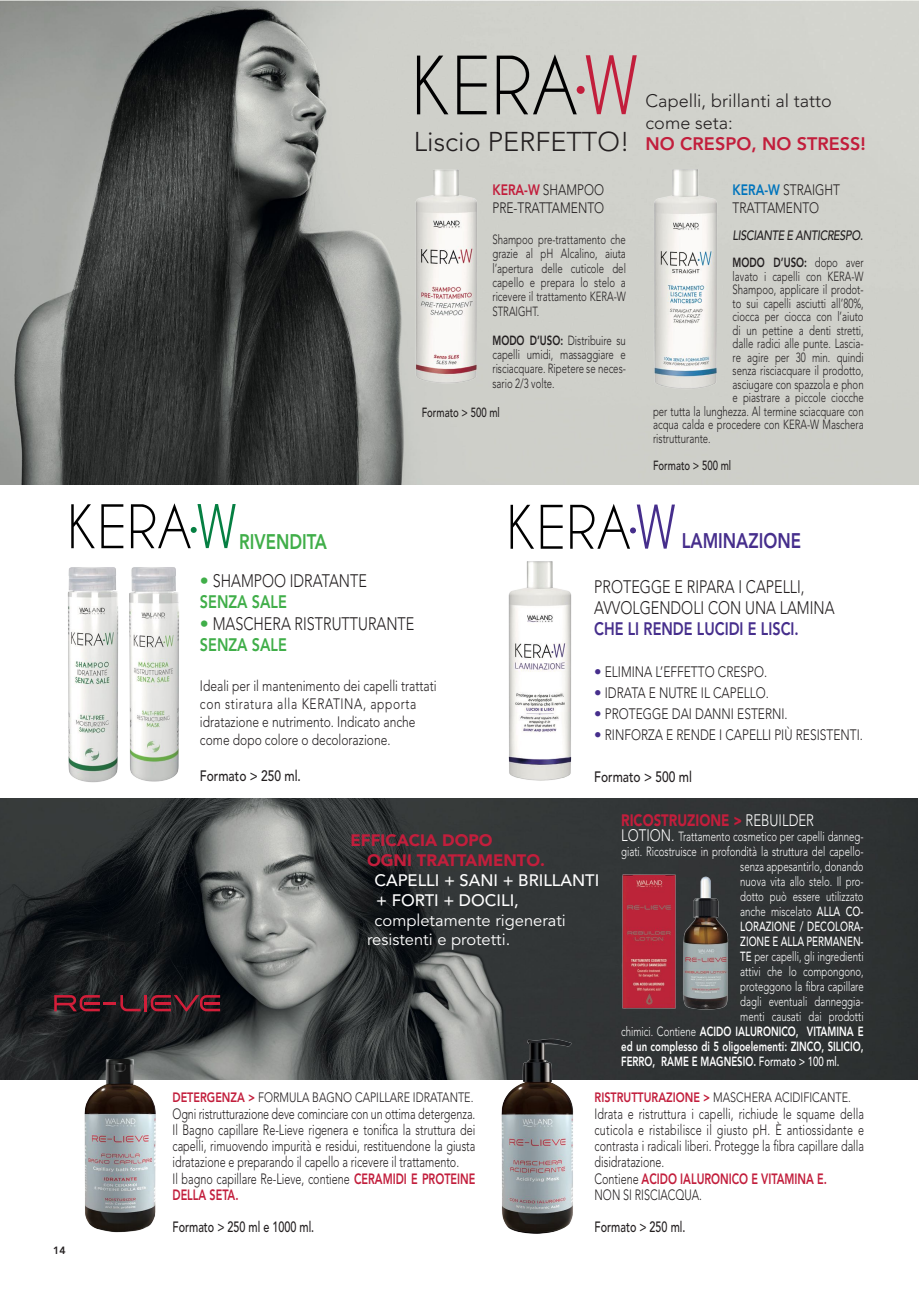
<style>
.page{position:relative;width:919px;height:1289px;background:#fff}
.page>*{position:absolute;margin:0;border:0;box-sizing:border-box;transform-origin:0 0}
.t1{font:300 27px "Avenir LT Std";color:#231f20}
.t2{font:800 21px "Avenir LT Std";color:#462e8c;scale:.8 1}
.t3{font:800 21px "Avenir LT Std";color:#40ae49;scale:.8 1}
.t4{font:300 18px/21.6px "Avenir LT Std";color:#231f20;scale:.8 1}
.t5{font:300 18px/21.6px "Avenir LT Std";color:#231f20}
.t6{font:800 18px "Avenir LT Std";color:#462e8c;scale:.8 1}
.t7{font:800 18px "Avenir LT Std";color:#c21e3c}
.t8{font:16.5px/19.8px "Avenir LT Std";color:#fff}
.t9{font:500 16.5px/19.8px "Avenir LT Std";color:#fff}
.t10{font:900 16.5px/19.8px "Avenir LT Std";color:#c21e3c}
.t11{font:900 16.5px "Avenir LT Std";color:#c21e3c;scale:.8 1}
.t12{font:300 15px/18px "Avenir LT Std";color:#231f20;scale:.8 1}
.t13{font:500 15px "Avenir LT Std";color:#231f20;scale:.8 1}
.t14{font:300 14.85px/16.2px "Avenir LT Std";color:#231f20;scale:.73 1}
.t15{font:500 14.85px "Avenir LT Std";color:#231f20;scale:.73 1}
.t16{font:300 13.5px "Avenir LT Std";color:#231f20;scale:.8 1}
.t17{font:italic 500 13.5px "Avenir LT Std";letter-spacing:-.03em;color:#231f20;scale:.8 1}
.t18{font:300 13.2px/14.4px "Avenir LT Std";color:#231f20;text-align:justify;scale:.73 1}
.t19{font:300 13.2px "Avenir LT Std";color:#fff;scale:.73 1}
.t20{font:800 13.2px "Avenir LT Std";color:#fff;scale:.73 1}
.t21{font:500 13.2px "Avenir LT Std";color:#fff;scale:.73 1}
.t22{font:500 13.2px "Avenir LT Std";color:#231f20;scale:.73 1}
.t23{font:800 13.2px "Avenir LT Std";color:#231f20;scale:.73 1}
.t24{font:800 10.5px "Avenir LT Std";color:#231f20}
.s1{font-weight:800;color:#c21e3c}
.s2{font-weight:800}
.s3{font-weight:800;color:#0074bc}
.s4{font-weight:300}
.s5{color:#40ae49}
.s6{font-weight:800;color:#40ae49}
.s7{color:#462e8c}
.s8{font-weight:300;color:#fff}
.s9{font-size:16.5px}
.s10{font-weight:500}
</style>
<div class="page">
<img style="left:0;top:0;width:918px;height:485px">
<svg style="left:417px;top:56px;width:31px;height:58px;background:#9c9c98"></svg>
<svg style="left:457px;top:56px;width:29px;height:58px;background:#9a9b97"></svg>
<svg style="left:496px;top:54px;width:80px;height:60px;background:#a6a6a2"></svg>
<svg style="left:585px;top:55px;width:51px;height:59px;background:#cca0a4"></svg>
<div style="left:576px;top:86px;width:8px;height:8px;background:#c21e3c;border-radius:50%"></div>
<img style="left:410px;top:166px;width:72px;height:223px">
<img style="left:644px;top:166px;width:81px;height:227px">
<svg style="left:71px;top:504px;width:24px;height:44px"></svg>
<svg style="left:101px;top:504px;width:22px;height:44px"></svg>
<svg style="left:131px;top:503px;width:105px;height:45px"></svg>
<svg style="left:510px;top:505px;width:24px;height:43px"></svg>
<svg style="left:540px;top:505px;width:22px;height:43px"></svg>
<svg style="left:570px;top:504px;width:105px;height:44px"></svg>
<img style="left:67px;top:567px;width:112px;height:216px">
<img style="left:508px;top:561px;width:64px;height:220px">
<img style="left:0;top:798px;width:916px;height:281px">
<hr style="left:144px;top:995px;width:3px;height:16px;background:#d11e39">
<svg style="left:54px;top:995px;width:86px;height:16px"></svg>
<hr style="left:84px;top:1001px;width:16px;height:3px;background:#d11e39">
<svg style="left:151px;top:995px;width:69px;height:16px"></svg>
<hr style="left:204px;top:1001px;width:16px;height:3px;background:#d11e39">
<img style="left:618px;top:869px;width:114px;height:145px">
<img style="left:79px;top:1059px;width:83px;height:174px">
<img style="left:496px;top:1033px;width:81px;height:200px">
<p class="t24" style="left:53px;top:1244px;width:14px">14</p>
<h1 class="t1" style="left:414px;top:125px;width:218px">Liscio PERFETTO!</h1>
<p class="t12" style="left:492px;top:181px;width:141px"><span class="s1">KERA-W</span> SHAMPOO<br>PRE-TRATTAMENTO</p>
<p class="t18" style="left:492px;top:232px;width:184px">Shampoo pre-trattamento che grazie al pH Alcalino, aiuta l’apertura delle cuticole del capello e prepara lo stelo a ricevere il trattamento KERA-W STRAIGHT.</p>
<p class="t18" style="left:492px;top:333px;width:184px"><span class="s2">MODO D’USO:</span> Distribuire su capelli umidi, massaggiare e risciacquare. Ripetere se neces&shy;sario 2/3 volte.</p>
<p class="t22" style="left:421px;top:404px;width:108px">Formato &gt; 500 ml</p>
<h3 class="t5" style="left:645px;top:90px;width:187px">Capelli, brillanti al tatto come seta:</h3>
<h3 class="t7" style="left:645px;top:133px;width:221px">NO CRESPO, NO STRESS!</h3>
<p class="t12" style="left:732px;top:181px;width:136px"><span class="s3">KERA-W</span> STRAIGHT<br>TRATTAMENTO</p>
<p class="t17" style="left:732px;top:228px;width:164px">LISCIANTE E ANTICRESPO.</p>
<p class="t23" style="left:732px;top:255px;width:181px">MODO D’USO: <span class="s4">dopo aver</span></p>
<p class="t18" style="left:732px;top:269px;width:181px">lavato i capelli con KERA-W</p>
<p class="t18" style="left:732px;top:282px;width:181px">Shampoo, applicare il prodot-</p>
<p class="t18" style="left:732px;top:296px;width:181px">to sui capelli asciutti all’80%,</p>
<p class="t18" style="left:732px;top:309px;width:181px">ciocca per ciocca con l’aiuto</p>
<p class="t18" style="left:732px;top:323px;width:181px">di un pettine a denti stretti,</p>
<p class="t18" style="left:732px;top:336px;width:181px">dalle radici alle punte. Lascia-</p>
<p class="t18" style="left:732px;top:350px;width:181px">re agire per 30 min. quindi</p>
<p class="t18" style="left:732px;top:363px;width:181px">senza risciacquare il prodotto,</p>
<p class="t18" style="left:732px;top:377px;width:181px">asciugare con spazzola e phon</p>
<p class="t18" style="left:732px;top:390px;width:181px">e piastrare a piccole ciocche</p>
<p class="t18" style="left:653px;top:404px;width:290px">per tutta la lunghezza. Al termine sciacquare con</p>
<p class="t18" style="left:653px;top:417px;width:290px">acqua calda e procedere con KERA-W Maschera</p>
<p class="t18" style="left:653px;top:431px;width:80px">ristrutturante.</p>
<p class="t22" style="left:653px;top:457px;width:108px">Formato &gt; 500 ml</p>
<h2 class="t3" style="left:239px;top:529px;width:111px">RIVENDITA</h2>
<h2 class="t2" style="left:681px;top:528px;width:150px">LAMINAZIONE</h2>
<h3 class="t4" style="left:200px;top:569px;width:210px"><span class="s5">•</span> SHAMPOO IDRATANTE<br><span class="s6">SENZA SALE</span></h3>
<h3 class="t4" style="left:200px;top:613px;width:269px"><span class="s5">•</span> MASCHERA RISTRUTTURANTE<br><span class="s6">SENZA SALE</span></h3>
<p class="t12" style="left:200px;top:677px;width:297px">Ideali per il mantenimento dei capelli trattati con stiratura alla KERATINA, apporta idratazione e nutrimento. Indicato anche come dopo colore o decolorazione.</p>
<p class="t13" style="left:200px;top:767px;width:128px">Formato &gt; 250 ml.</p>
<h3 class="t4" style="left:594px;top:576px;width:302px;line-height:21px">PROTEGGE E RIPARA I CAPELLI,<br>AVVOLGENDOLI CON UNA LAMINA</h3>
<h3 class="t6" style="left:594px;top:618px;width:257px">CHE LI RENDE LUCIDI E LISCI.</h3>
<p class="t12" style="left:594px;top:662px;width:218px"><span class="s7">•</span> ELIMINA L’EFFETTO CRESPO.</p>
<p class="t12" style="left:594px;top:683px;width:220px"><span class="s7">•</span> IDRATA E NUTRE IL CAPELLO.</p>
<p class="t12" style="left:594px;top:704px;width:243px"><span class="s7">•</span> PROTEGGE DAI DANNI ESTERNI.</p>
<p class="t12" style="left:594px;top:725px;width:337px"><span class="s7">•</span> RINFORZA E RENDE I CAPELLI PIÙ RESISTENTI.</p>
<p class="t13" style="left:594px;top:768px;width:123px">Formato &gt; 500 ml</p>
<p class="t10" style="left:367px;top:830px;width:179px;text-indent:-16px">EFFICACIA DOPO<br>OGNI TRATTAMENTO.</p>
<p class="t9" style="left:374px;top:870px;width:226px">CAPELLI + SANI + BRILLANTI + FORTI + DOCILI,</p>
<p class="t8" style="left:367px;top:910px;width:200px;text-indent:8px">completamente rigenerati resistenti e protetti.</p>
<p class="t11" style="left:621px;top:810px;width:243px">RICOSTRUZIONE &gt; <span class="s8">REBUILDER</span></p>
<p class="t19" style="left:621px;top:828px;width:334px"><span class="s9">LOTION.</span> Trattamento cosmetico per capelli danneg-</p>
<p class="t19" style="left:621px;top:843px;width:334px">giati. Ricostruisce in profondità la struttura del capello-</p>
<p class="t19" style="left:740px;top:858px;width:170px">senza appesantirlo, donando</p>
<p class="t19" style="left:740px;top:873px;width:170px">nuova vita allo stelo. Il pro-</p>
<p class="t19" style="left:740px;top:888px;width:170px">dotto può essere utilizzato</p>
<p class="t19" style="left:740px;top:903px;width:170px">anche miscelato <span class="s10">ALLA CO-</span></p>
<p class="t21" style="left:740px;top:918px;width:170px">LORAZIONE / DECOLORA-</p>
<p class="t21" style="left:740px;top:933px;width:170px">ZIONE E ALLA PERMANEN-</p>
<p class="t19" style="left:740px;top:948px;width:170px"><span class="s10">TE</span> per capelli, gli ingredienti</p>
<p class="t19" style="left:740px;top:963px;width:170px">attivi che lo compongono,</p>
<p class="t19" style="left:740px;top:978px;width:170px">proteggono la fibra capillare</p>
<p class="t19" style="left:740px;top:993px;width:170px">dagli eventuali danneggia-</p>
<p class="t19" style="left:740px;top:1008px;width:170px">menti causati dai prodotti</p>
<p class="t20" style="left:621px;top:1023px;width:334px"><span class="s4">chimici. Contiene</span> ACIDO IALURONICO, VITAMINA E</p>
<p class="t20" style="left:621px;top:1038px;width:334px">ed un complesso di 5 oligoelementi: ZINCO, SILICIO,</p>
<p class="t20" style="left:621px;top:1053px;width:301px">FERRO, RAME E MAGNESIO. <span class="s10">Formato &gt; 100 ml.</span></p>
<p class="t16" style="left:172px;top:1089px;width:378px"><span class="s1">DETERGENZA &gt;</span> FORMULA BAGNO CAPILLARE IDRATANTE.</p>
<p class="t14" style="left:172px;top:1105px;width:416px">Ogni ristrutturazione deve cominciare con un ottima detergenza.<br>Il Bagno capillare Re-Lieve rigenera e tonifica la struttura dei capelli, rimuovendo impurità e residui, restituendone la giusta idratazione e preparando il capello a ricevere il trattamento.<br>Il bagno capillare Re-Lieve, contiene <span class="s1">CERAMIDI E PROTEINE DELLA SETA.</span></p>
<p class="t15" style="left:172px;top:1218px;width:196px">Formato &gt; 250 ml e 1000 ml.</p>
<p class="t16" style="left:594px;top:1089px;width:322px"><span class="s1">RISTRUTTURAZIONE &gt;</span> MASCHERA ACIDIFICANTE.</p>
<p class="t14" style="left:594px;top:1105px;width:370px">Idrata e ristruttura i capelli, richiude le squame della cuticola e ristabilisce il giusto pH. È antiossidante e contrasta i radicali liberi. Protegge la fibra capillare dalla disidratazione.<br>Contiene <span class="s1">ACIDO IALURONICO E VITAMINA E.<br></span>NON SI RISCIACQUA.</p>
<p class="t15" style="left:594px;top:1218px;width:126px">Formato &gt; 250 ml.</p>
</div>
